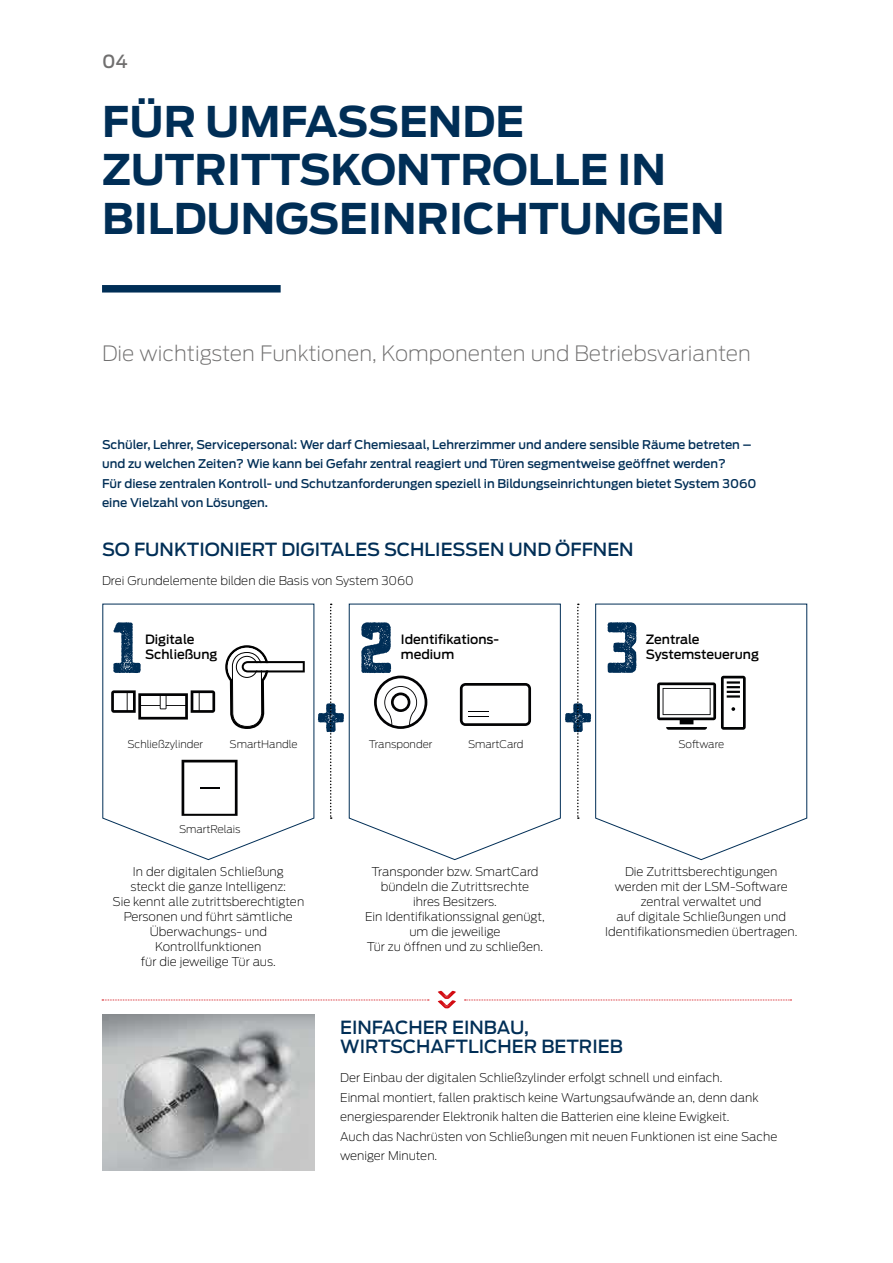
<style>
.page{position:relative;width:893px;height:1263px;background:#fff}
.page>*{position:absolute;margin:0;border:0;box-sizing:border-box;transform-origin:0 0}
.t1{font:72px "Sucrose Bold Two";color:#002e56}
.t2{font:700 42px/48.8px "Antenna";color:#002e56}
.t3{font:200 21px "Antenna";color:#706f6f}
.t4{font:500 18px/19.5px "Antenna";color:#002e56}
.t5{font:500 18px "Antenna";color:#706f6f}
.t6{font:500 12.75px/15px "Antenna";color:#000}
.t7{font:200 12px/15px "Antenna";color:#000;text-align:center}
.t8{font:500 12px/19.5px "Antenna";color:#002e56}
.t9{font:200 10.5px "Antenna";color:#000}
</style>
<div class="page">
<div style="left:102px;top:285px;width:179px;height:8px;background:#002e56"></div>
<svg style="left:102px;top:604px;width:212px;height:256px"></svg>
<svg style="left:349px;top:604px;width:212px;height:256px"></svg>
<svg style="left:595px;top:604px;width:212px;height:256px"></svg>
<svg style="left:111px;top:690px;width:104px;height:29px"></svg>
<svg style="left:182px;top:760px;width:56px;height:54px"></svg>
<div style="left:173px;top:754px;width:70px;height:63px;border:2px solid #fff"></div>
<svg style="left:657px;top:676px;width:89px;height:54px"></svg>
<svg style="left:374px;top:676px;width:53px;height:53px"></svg>
<svg style="left:460px;top:683px;width:71px;height:43px"></svg>
<svg style="left:318px;top:604px;width:26px;height:215px"></svg>
<svg style="left:565px;top:604px;width:26px;height:215px"></svg>
<svg style="left:225px;top:645px;width:80px;height:84px"></svg>
<svg style="left:102px;top:999px;width:327px;height:1px"></svg>
<svg style="left:465px;top:999px;width:326px;height:1px"></svg>
<svg style="left:438px;top:991px;width:18px;height:17px"></svg>
<img style="left:102px;top:1014px;width:213px;height:156px">
<h3 class="t5" style="left:102px;top:49px;width:27px">04</h3>
<h2 class="t2" style="left:102px;top:97px;width:624px">FÜR UMFASSENDE<br>ZUTRITTSKONTROLLE IN<br>BILDUNGSEINRICHTUNGEN</h2>
<h3 class="t3" style="left:102px;top:340px;width:650px">Die wichtigsten Funktionen, Komponenten und Betriebsvarianten</h3>
<p class="t8" style="left:102px;top:434px;width:656px">Schüler, Lehrer, Servicepersonal: Wer darf Chemiesaal, Lehrerzimmer und andere sensible Räume betreten – und zu welchen Zeiten? Wie kann bei Gefahr zentral reagiert und Türen segmentweise geöffnet werden?<br>Für diese zentralen Kontroll- und Schutzanforderungen speziell in Bildungseinrichtungen bietet System 3060 eine Vielzahl von Lösungen.</p>
<h3 class="t4" style="left:102px;top:539px;width:533px">SO FUNKTIONIERT DIGITALES SCHLIESSEN UND ÖFFNEN</h3>
<p class="t7" style="left:102px;top:573px;width:313px">Drei Grundelemente bilden die Basis von System 3060</p>
<h1 class="t1" style="left:604px;top:605px;width:38px">3</h1>
<h1 class="t1" style="left:111px;top:605px;width:34px">1</h1>
<h1 class="t1" style="left:357px;top:605px;width:39px">2</h1>
<p class="t6" style="left:401px;top:632px;width:100px">Identifikations-</p>
<p class="t6" style="left:145px;top:632px;width:74px">Digitale<br>Schließung</p>
<p class="t6" style="left:646px;top:632px;width:115px">Zentrale<br>Systemsteuerung</p>
<p class="t6" style="left:401px;top:647px;width:55px">medium</p>
<p class="t9" style="left:127px;top:737px;width:77px">Schließzylinder</p>
<p class="t9" style="left:230px;top:737px;width:69px">SmartHandle</p>
<p class="t9" style="left:369px;top:737px;width:65px">Transponder</p>
<p class="t9" style="left:468px;top:737px;width:57px">SmartCard</p>
<p class="t9" style="left:679px;top:737px;width:47px">Software</p>
<p class="t9" style="left:179px;top:822px;width:63px">SmartRelais</p>
<p class="t7" style="left:112px;top:864px;width:193px">In der digitalen Schließung<br>steckt die ganze Intelligenz:<br>Sie kennt alle zutrittsberechtigten<br>Personen und führt sämtliche<br>Überwachungs- und<br>Kontrollfunktionen<br>für die jeweilige Tür aus.</p>
<p class="t7" style="left:365px;top:864px;width:181px">Transponder bzw. SmartCard bündeln die Zutrittsrechte<br>ihres Besitzers.<br>Ein Identifikationssignal genügt, um die jeweilige<br>Tür zu öffnen und zu schließen.</p>
<p class="t7" style="left:605px;top:864px;width:194px">Die Zutrittsberechtigungen werden mit der LSM-Software zentral verwaltet und<br>auf digitale Schließungen und<br>Identifikationsmedien übertragen.</p>
<h3 class="t4" style="left:340px;top:1017px;width:284px">EINFACHER EINBAU,<br>WIRTSCHAFTLICHER BETRIEB</h3>
<p class="t7" style="left:340px;top:1068px;width:439px;line-height:19.5px;text-align:left">Der Einbau der digitalen Schließzylinder erfolgt schnell und einfach.<br>Einmal montiert, fallen praktisch keine Wartungsaufwände an, denn dank energiesparender Elektronik halten die Batterien eine kleine Ewigkeit.<br>Auch das Nachrüsten von Schließungen mit neuen Funktionen ist eine Sache weniger Minuten.</p>
</div>
